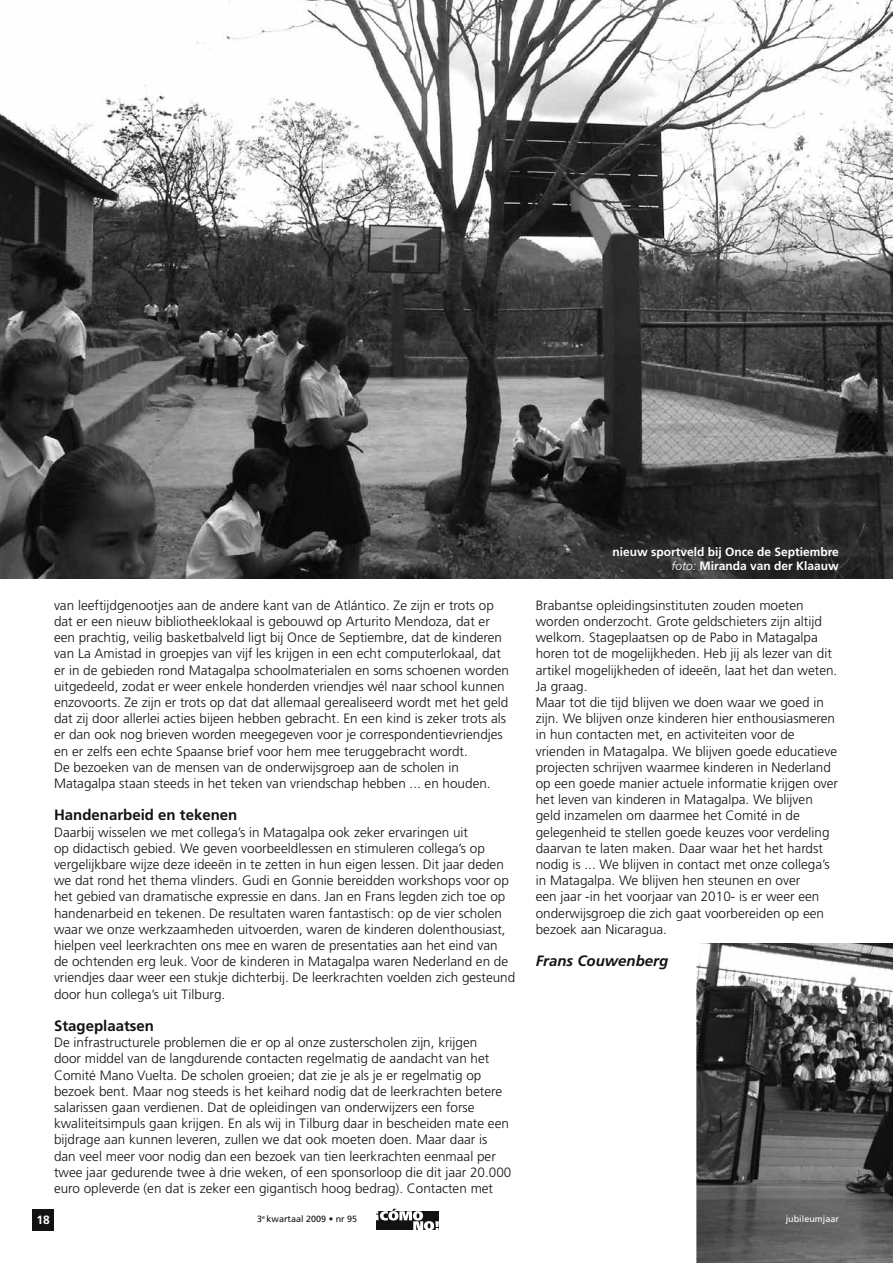
<style>
.page{position:relative;width:893px;height:1263px;background:#fff}
.page>*{position:absolute;margin:0;border:0;box-sizing:border-box;transform-origin:0 0}
.t1{font:700 15px "Frutiger";color:#121212}
.t2{font:italic 700 15px "Frutiger";color:#121212}
.t3{font:300 13.5px/16.2px "Frutiger";color:#121212}
.t4{font:700 12px/14.4px "Frutiger";color:#fff;text-align:right}
.t5{font:9px "Frutiger";color:#121212}
.t6{font:9px "Frutiger";color:#fff}
.s1{font-weight:300;font-style:italic}
</style>
<div class="page">
<img style="left:696px;top:943px;width:197px;height:320px">
<div style="left:32px;top:1209px;width:22px;height:21px;background:#121212"></div>
<svg style="left:376px;top:1209px;width:63px;height:21px"></svg>
<img style="left:0;top:0;width:893px;height:578px">
<p class="t3" style="left:54px;top:597px;width:456px">van leeftijdgenootjes aan de andere kant van de Atlántico. Ze zijn er trots op dat er een nieuw bibliotheeklokaal is gebouwd op Arturito Mendoza, dat er een prachtig, veilig basketbalveld ligt bij Once de Septiembre, dat de kinderen van La Amistad in groepjes van vijf les krijgen in een echt computerlokaal, dat er in de gebieden rond Matagalpa schoolmaterialen en soms schoenen worden uitgedeeld, zodat er weer enkele honderden vriendjes wél naar school kunnen enzovoorts. Ze zijn er trots op dat dat allemaal gerealiseerd wordt met het geld dat zij door allerlei acties bijeen hebben gebracht. En een kind is zeker trots als er dan ook nog brieven worden meegegeven voor je correspondentievriendjes en er zelfs een echte Spaanse brief voor hem mee teruggebracht wordt.<br>De bezoeken van de mensen van de onderwijsgroep aan de scholen in Matagalpa staan steeds in het teken van vriendschap hebben ... en houden.</p>
<p class="t1" style="left:54px;top:806px;width:185px">Handenarbeid en tekenen</p>
<p class="t3" style="left:54px;top:824px;width:463px">Daarbij wisselen we met collega’s in Matagalpa ook zeker ervaringen uit<br>op didactisch gebied. We geven voorbeeldlessen en stimuleren collega’s op vergelijkbare wijze deze ideeën in te zetten in hun eigen lessen. Dit jaar deden we dat rond het thema vlinders. Gudi en Gonnie bereidden workshops voor op het gebied van dramatische expressie en dans. Jan en Frans legden zich toe op handenarbeid en tekenen. De resultaten waren fantastisch: op de vier scholen waar we onze werkzaamheden uitvoerden, waren de kinderen dolenthousiast, hielpen veel leerkrachten ons mee en waren de presentaties aan het eind van<br>de ochtenden erg leuk. Voor de kinderen in Matagalpa waren Nederland en de vriendjes daar weer een stukje dichterbij. De leerkrachten voelden zich gesteund door hun collega’s uit Tilburg.</p>
<p class="t1" style="left:54px;top:1017px;width:102px">Stageplaatsen</p>
<p class="t3" style="left:54px;top:1034px;width:459px">De infrastructurele problemen die er op al onze zusterscholen zijn, krijgen<br>door middel van de langdurende contacten regelmatig de aandacht van het Comité Mano Vuelta. De scholen groeien; dat zie je als je er regelmatig op bezoek bent. Maar nog steeds is het keihard nodig dat de leerkrachten betere salarissen gaan verdienen. Dat de opleidingen van onderwijzers een forse kwaliteitsimpuls gaan krijgen. En als wij in Tilburg daar in bescheiden mate een bijdrage aan kunnen leveren, zullen we dat ook moeten doen. Maar daar is dan veel meer voor nodig dan een bezoek van tien leerkrachten eenmaal per twee jaar gedurende twee à drie weken, of een sponsorloop die dit jaar 20.000 euro opleverde (en dat is zeker een gigantisch hoog bedrag). Contacten met</p>
<p class="t4" style="left:612px;top:544px;width:228px">nieuw sportveld bij Once de Septiembre <span class="s1">foto:</span> Miranda van der Klaauw</p>
<p class="t3" style="left:536px;top:597px;width:304px">Brabantse opleidingsinstituten zouden moeten worden onderzocht. Grote geldschieters zijn altijd welkom. Stageplaatsen op de Pabo in Matagalpa horen tot de mogelijkheden. Heb jij als lezer van dit artikel mogelijkheden of ideeën, laat het dan weten.<br>Ja graag.<br>Maar tot die tijd blijven we doen waar we goed in zijn. We blijven onze kinderen hier enthousiasmeren in hun contacten met, en activiteiten voor de vrienden in Matagalpa. We blijven goede educatieve projecten schrijven waarmee kinderen in Nederland op een goede manier actuele informatie krijgen over het leven van kinderen in Matagalpa. We blijven geld inzamelen om daarmee het Comité in de gelegenheid te stellen goede keuzes voor verdeling daarvan te laten maken. Daar waar het het hardst nodig is ... We blijven in contact met onze collega’s in Matagalpa. We blijven hen steunen en over<br>een jaar -in het voorjaar van 2010- is er weer een onderwijsgroep die zich gaat voorbereiden op een bezoek aan Nicaragua.</p>
<p class="t2" style="left:536px;top:952px;width:134px">Frans Couwenberg</p>
<p class="t4" style="left:37px;top:1213px;width:15px">18</p>
<p class="t5" style="left:257px;top:1214px;width:101px">3<sup>e</sup> kwartaal 2009 • nr 95</p>
<p class="t6" style="left:786px;top:1214px;width:55px">jubileumjaar</p>
</div>
